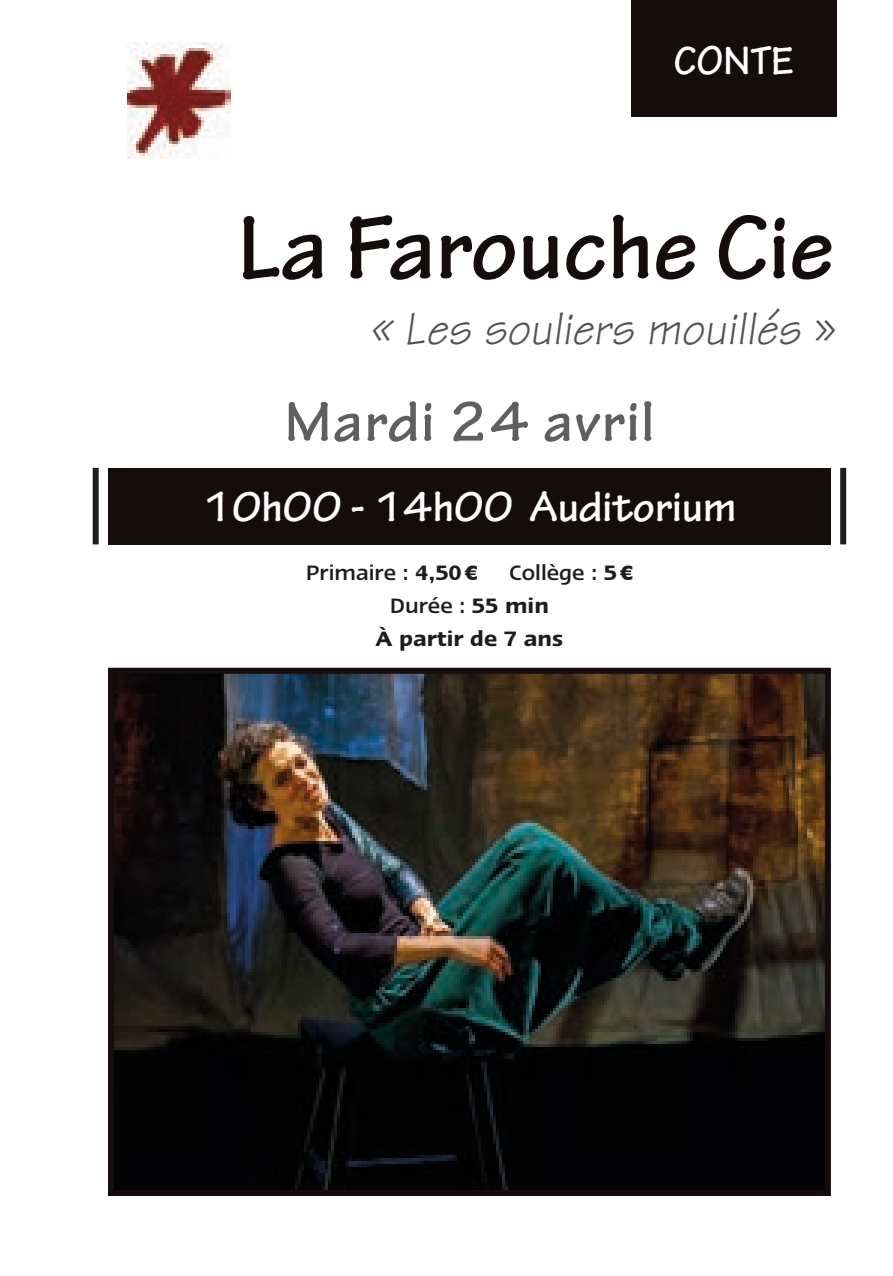
<style>
.page{position:relative;width:893px;height:1276px;background:#fff}
.page>*{position:absolute;margin:0;border:0;box-sizing:border-box;transform-origin:0 0}
.t1{font:700 96px "Tekton Pro";color:#150d0c}
.t2{font:700 60px "Tekton Pro";letter-spacing:.03em;color:#5f5f5e}
.t3{font:italic 48px "Tekton";color:#525251}
.t4{font:700 45px "Tekton Pro";color:#fff}
.t5{font:700 42px "Tekton";color:#fff}
.t6{font:500 24px "Linotype Ergo";color:#1d1d1b}
.t7{font:600 24px "Linotype Ergo";color:#1d1d1b}
.s1{font-weight:600}
.s2{font-family:"Gill Sans";font-weight:700;font-size:21px}
</style>
<div class="page">
<div style="left:631px;top:0;width:206px;height:117px;background:#150d0c"></div>
<div style="left:108px;top:468px;width:723px;height:76px;background:#150d0c"></div>
<img style="left:128px;top:43px;width:103px;height:115px">
<div style="left:93px;top:468px;width:6px;height:76px;background:#1d1d1b"></div>
<div style="left:840px;top:468px;width:6px;height:76px;background:#1d1d1b"></div>
<img style="left:115px;top:675px;width:709px;height:514px">
<div style="left:108px;top:668px;width:723px;height:528px;border:6px solid #150d0c"></div>
<h3 class="t5" style="left:674px;top:34px;width:122px">CONTE</h3>
<h1 class="t1" style="left:238px;top:191px;width:598px">La Farouche Cie</h1>
<h3 class="t3" style="left:370px;top:299px;width:466px">« Les souliers mouillés »</h3>
<h2 class="t2" style="left:285px;top:386px;width:371px">Mardi 24 avril</h2>
<h3 class="t4" style="left:202px;top:481px;width:535px">10h00 - 14h00 Auditorium</h3>
<p class="t6" style="left:306px;top:560px;width:174px">Primaire : <span class="s1">4,50</span><span class="s2">€</span></p>
<p class="t6" style="left:509px;top:560px;width:126px">Collège : <span class="s1">5</span><span class="s2">€</span></p>
<p class="t6" style="left:390px;top:593px;width:161px">Durée : <span class="s1">55 min</span></p>
<p class="t7" style="left:376px;top:626px;width:189px">À partir de 7 ans</p>
</div>
